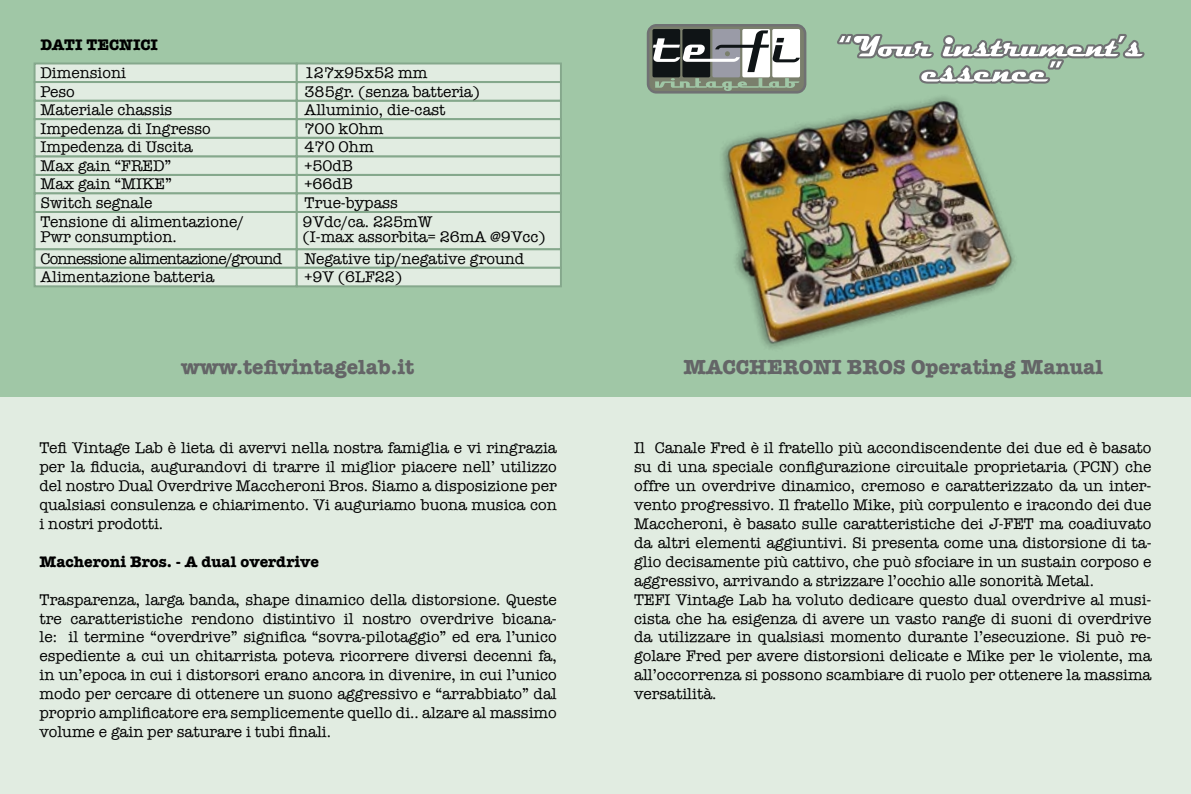
<style>
.page{position:relative;width:1191px;height:794px;background:#fff}
.page>*{position:absolute;margin:0;border:0;box-sizing:border-box;transform-origin:0 0}
.t1{font:700 21px "American Typewriter";color:#646567}
.t2{font:15.75px/18.9px "American Typewriter";color:#000}
.t3{font:15.75px/18.6px "American Typewriter";letter-spacing:-.05em;color:#000}
.t4{font:700 15.75px "American Typewriter";color:#000}
</style>
<div class="page">
<div style="left:0;top:0;width:1191px;height:397px;background:#a0c7a6"></div>
<svg style="left:647px;top:24px;width:159px;height:19px;background:#7c7f7d"></svg>
<svg style="left:837px;top:34px;width:307px;height:25px"></svg>
<div style="left:0;top:397px;width:1191px;height:397px;background:#e1ece1"></div>
<img style="left:646px;top:43px;width:445px;height:306px">
<div style="left:34px;top:62px;width:264px;height:21px;background:#e1ece1;border:2px solid #85a88c"></div>
<div style="left:34px;top:174px;width:264px;height:20px;background:#e1ece1"></div>
<div style="left:34px;top:155px;width:264px;height:21px;background:#e1ece1;border:2px solid #85a88c"></div>
<div style="left:34px;top:192px;width:264px;height:21px;background:#e1ece1;border:2px solid #85a88c"></div>
<div style="left:34px;top:248px;width:264px;height:21px;background:#e1ece1;border:2px solid #85a88c"></div>
<div style="left:34px;top:267px;width:264px;height:20px;background:#e1ece1;border:2px solid #85a88c"></div>
<div style="left:34px;top:137px;width:264px;height:20px;background:#e1ece1;border:2px solid #85a88c"></div>
<div style="left:34px;top:100px;width:264px;height:20px;background:#e1ece1"></div>
<div style="left:34px;top:81px;width:264px;height:21px;background:#e1ece1;border:2px solid #85a88c"></div>
<div style="left:34px;top:211px;width:264px;height:39px;background:#e1ece1;border:2px solid #85a88c"></div>
<div style="left:34px;top:118px;width:264px;height:21px;background:#e1ece1;border:2px solid #85a88c"></div>
<div style="left:296px;top:62px;width:266px;height:21px;background:#e1ece1;border:2px solid #85a88c"></div>
<div style="left:296px;top:174px;width:266px;height:20px;background:#e1ece1"></div>
<div style="left:296px;top:155px;width:266px;height:21px;background:#e1ece1;border:2px solid #85a88c"></div>
<div style="left:296px;top:192px;width:266px;height:21px;background:#e1ece1;border:2px solid #85a88c"></div>
<div style="left:296px;top:248px;width:266px;height:21px;background:#e1ece1;border:2px solid #85a88c"></div>
<div style="left:296px;top:267px;width:266px;height:20px;background:#e1ece1;border:2px solid #85a88c"></div>
<div style="left:296px;top:137px;width:266px;height:20px;background:#e1ece1;border:2px solid #85a88c"></div>
<div style="left:296px;top:100px;width:266px;height:20px;background:#e1ece1"></div>
<div style="left:297px;top:82px;width:264px;height:19px;background:#e1ece1"></div>
<div style="left:296px;top:81px;width:266px;height:21px;border:2px solid #85a88c"></div>
<div style="left:296px;top:118px;width:266px;height:21px;background:#e1ece1;border:2px solid #85a88c"></div>
<div style="left:296px;top:211px;width:266px;height:39px;background:#e1ece1;border:2px solid #85a88c"></div>
<p class="t4" style="left:40px;top:32px;width:119px">DATI TECNICI</p>
<p class="t2" style="left:40px;top:63px;width:87px">Dimensioni</p>
<p class="t2" style="left:304px;top:63px;width:124px">127x95x52 mm</p>
<p class="t2" style="left:40px;top:81px;width:36px">Peso</p>
<p class="t2" style="left:40px;top:118px;width:172px">Impedenza di Ingresso</p>
<p class="t2" style="left:40px;top:100px;width:133px">Materiale chassis</p>
<p class="t2" style="left:304px;top:81px;width:177px">385gr. (senza batteria)</p>
<p class="t2" style="left:304px;top:118px;width:80px">700 kOhm</p>
<p class="t2" style="left:304px;top:100px;width:142px">Alluminio, die-cast</p>
<p class="t2" style="left:40px;top:137px;width:154px">Impedenza di Uscita</p>
<p class="t2" style="left:304px;top:137px;width:71px">470 Ohm</p>
<p class="t2" style="left:40px;top:156px;width:132px">Max gain “FRED”</p>
<p class="t2" style="left:40px;top:193px;width:114px">Switch segnale</p>
<p class="t2" style="left:40px;top:174px;width:133px">Max gain “MIKE”</p>
<p class="t2" style="left:304px;top:156px;width:50px">+50dB</p>
<p class="t2" style="left:304px;top:193px;width:95px">True-bypass</p>
<p class="t2" style="left:304px;top:174px;width:50px">+66dB</p>
<p class="t2" style="left:40px;top:213px;width:205px;line-height:15.8px">Tensione di alimentazione/<br>Pwr consumption.</p>
<p class="t2" style="left:303px;top:213px;width:244px;line-height:15.8px">9Vdc/ca. 225mW<br>(I-max assorbita= 26mA @9Vcc)</p>
<p class="t3" style="left:40px;top:249px;width:243px">Connessione alimentazione/ground<br>Alimentazione batteria</p>
<p class="t2" style="left:304px;top:249px;width:221px">Negative tip/negative ground +9V (6LF22)</p>
<h1 class="t1" style="left:181px;top:349px;width:235px">www.tefivintagelab.it</h1>
<h1 class="t1" style="left:683px;top:349px;width:421px">MACCHERONI BROS Operating Manual</h1>
<p class="t2" style="left:39px;top:438px;width:519px;text-align:justify">Tefi Vintage Lab è lieta di avervi nella nostra famiglia e vi ringrazia per la fiducia, augurandovi di trarre il miglior piacere nell’ utilizzo del nostro Dual Overdrive Maccheroni Bros. Siamo a disposizione per qualsiasi consulenza e chiarimento. Vi auguriamo buona musica con i nostri prodotti.</p>
<p class="t4" style="left:39px;top:548px;width:281px">Macheroni Bros. - A dual overdrive</p>
<p class="t2" style="left:39px;top:589px;width:519px;text-align:justify">Trasparenza, larga banda, shape dinamico della distorsione. Queste tre caratteristiche rendono distintivo il nostro overdrive bicana&shy;le: il termine “overdrive” significa “sovra-pilotaggio” ed era l’unico espediente a cui un chitarrista poteva ricorrere diversi decenni fa, in un’epoca in cui i distorsori erano ancora in divenire, in cui l’unico modo per cercare di ottenere un suono aggressivo e “arrabbiato” dal proprio amplificatore era semplicemente quello di.. alzare al massimo volume e gain per saturare i tubi finali.</p>
<p class="t2" style="left:634px;top:438px;width:519px">Il Canale Fred è il fratello più accondiscendente dei due ed è basato su di una speciale configurazione circuitale proprietaria (PCN) che offre un overdrive dinamico, cremoso e caratterizzato da un inter&shy;vento progressivo. Il fratello Mike, più corpulento e iracondo dei due Maccheroni, è basato sulle caratteristiche dei J-FET ma coadiuvato da altri elementi aggiuntivi. Si presenta come una distorsione di ta&shy;glio decisamente più cattivo, che può sfociare in un sustain corposo e aggressivo, arrivando a strizzare l’occhio alle sonorità Metal.<br>TEFI Vintage Lab ha voluto dedicare questo dual overdrive al musi&shy;cista che ha esigenza di avere un vasto range di suoni di overdrive da utilizzare in qualsiasi momento durante l’esecuzione. Si può re&shy;golare Fred per avere distorsioni delicate e Mike per le violente, ma all’occorrenza si possono scambiare di ruolo per ottenere la massima versatilità.</p>
</div>
